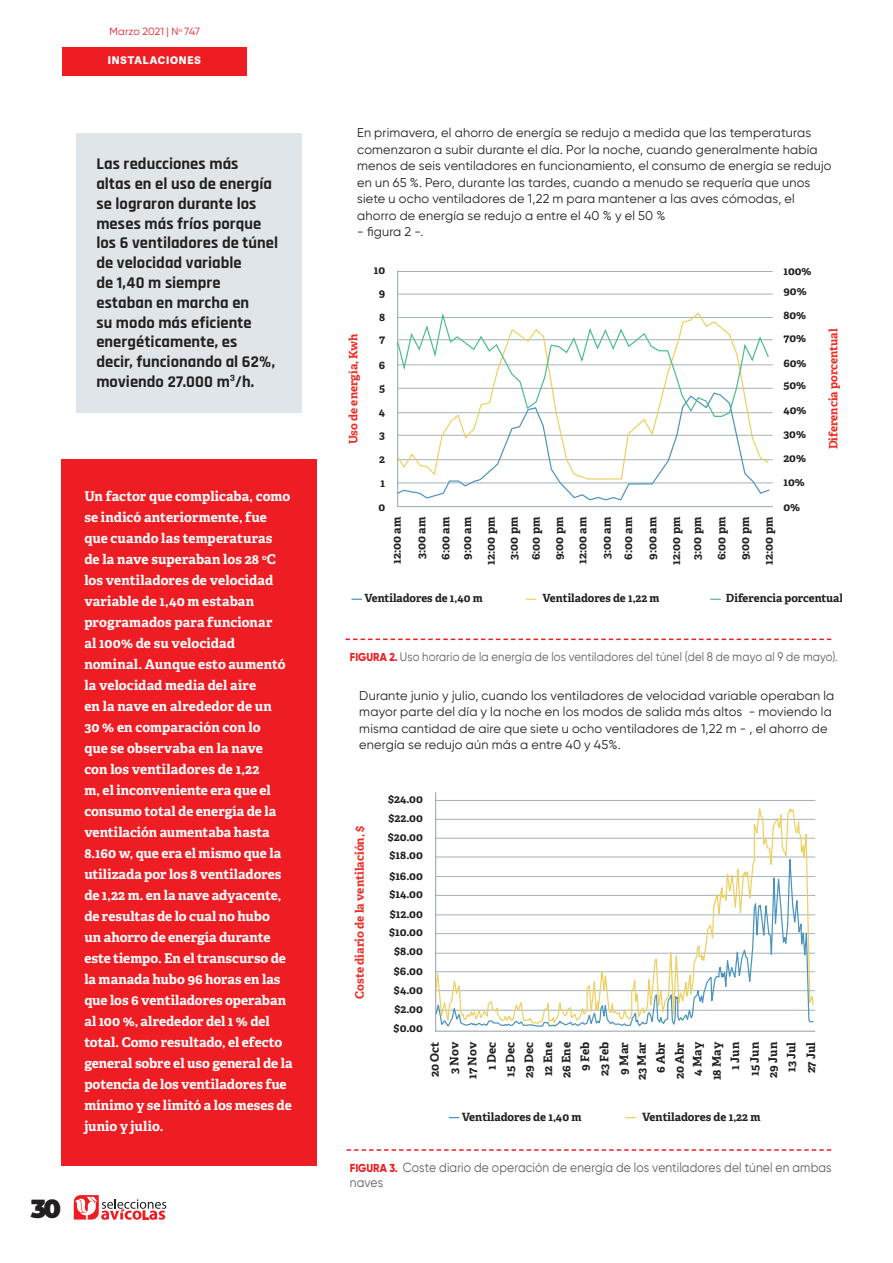
<style>
.page{position:relative;width:893px;height:1263px;background:#fff}
.page>*{position:absolute;margin:0;border:0;box-sizing:border-box;transform-origin:0 0}
.t1{font:900 25.5px "Montserrat";color:#231f20}
.t2{font:700 16.5px/19.8px "Rajdhani";letter-spacing:.005em;color:#231f20}
.t3{font:700 13.5px/21px "Adelle";color:#fff}
.t4{font:13.2px/15px "Gilroy";letter-spacing:.015em;color:#5f5f62;scale:.91 1}
.t5{font:12.75px/16.5px "Gilroy";letter-spacing:.015em;color:#231f20}
.t6{font:12.3px "Gilroy";letter-spacing:.015em;color:#5f5f62;scale:.91 1}
.t7{font:700 11.7px/18.9px "Adelle";color:#231f20;text-align:right}
.t8{font:700 11.7px "Adelle";color:#eb2f26}
.t9{font:700 11.55px/23.1px "Adelle";color:#231f20;text-align:center}
.t10{font:700 11.55px "Adelle";color:#eb2f26}
.t11{font:700 11.4px "Adelle";color:#231f20}
.t12{font:700 11.25px "Adelle";letter-spacing:-.005em;color:#231f20}
.t13{font:10.5px "Gilroy";letter-spacing:.005em;color:#ee1d23}
.t14{font:800 10.5px "Adelle Sans";letter-spacing:.075em;color:#fff}
.s1{font-weight:800;font-size:11.55px;color:#ee1d23}
</style>
<div class="page">
<hr style="left:436px;top:914px;width:379px;height:1px;background:#a4b2ba">
<hr style="left:436px;top:895px;width:379px;height:1px;background:#a4b2ba">
<hr style="left:436px;top:876px;width:379px;height:1px;background:#a4b2ba">
<hr style="left:436px;top:857px;width:379px;height:1px;background:#a4b2ba">
<hr style="left:436px;top:838px;width:379px;height:1px;background:#a4b2ba">
<hr style="left:436px;top:819px;width:379px;height:1px;background:#a4b2ba">
<hr style="left:436px;top:800px;width:379px;height:1px;background:#a4b2ba">
<hr style="left:436px;top:990px;width:379px;height:1px;background:#a4b2ba">
<hr style="left:436px;top:971px;width:379px;height:1px;background:#a4b2ba">
<hr style="left:436px;top:953px;width:379px;height:1px;background:#a4b2ba">
<hr style="left:436px;top:933px;width:379px;height:1px;background:#a4b2ba">
<hr style="left:436px;top:1010px;width:379px;height:1px;background:#a4b2ba">
<svg style="left:435px;top:800px;width:379px;height:232px"></svg>
<div style="left:61px;top:459px;width:255px;height:707px;background:#ee1d23"></div>
<svg style="left:347px;top:1149px;width:484px;height:2px"></svg>
<svg style="left:397px;top:270px;width:376px;height:238px"></svg>
<hr style="left:398px;top:364px;width:375px;height:1px;background:#a4b2ba">
<hr style="left:398px;top:339px;width:375px;height:1px;background:#a4b2ba">
<hr style="left:398px;top:317px;width:375px;height:1px;background:#a4b2ba">
<hr style="left:398px;top:294px;width:375px;height:1px;background:#a4b2ba">
<hr style="left:398px;top:271px;width:375px;height:1px;background:#a4b2ba">
<hr style="left:398px;top:459px;width:375px;height:1px;background:#a4b2ba">
<hr style="left:398px;top:435px;width:375px;height:1px;background:#a4b2ba">
<hr style="left:398px;top:412px;width:375px;height:1px;background:#a4b2ba">
<hr style="left:398px;top:388px;width:375px;height:1px;background:#a4b2ba">
<hr style="left:398px;top:483px;width:375px;height:1px;background:#a4b2ba">
<svg style="left:397px;top:310px;width:374px;height:191px"></svg>
<svg style="left:345px;top:639px;width:486px;height:1px"></svg>
<div style="left:77px;top:133px;width:225px;height:279px;background:#dfe5e8"></div>
<div style="left:62px;top:47px;width:185px;height:28px;background:#ee1d23"></div>
<svg style="left:74px;top:1195px;width:92px;height:25px"></svg>
<p class="t13" style="left:110px;top:25px;width:92px">Marzo 2021 | N<sup>o</sup> 747</p>
<p class="t14" style="left:108px;top:54px;width:95px">INSTALACIONES</p>
<p class="t2" style="left:96px;top:154px;width:183px">Las reducciones más<br>altas en el uso de energía se lograron durante los meses más fríos porque los 6 ventiladores de túnel de velocidad variable<br>de 1,40 m siempre estaban en marcha en<br>su modo más eficiente energéticamente, es<br>decir, funcionando al 62%, moviendo 27.000 m<sup>3</sup>/h.</p>
<p class="t3" style="left:84px;top:486px;width:210px">Un factor que complicaba, como se indicó anteriormente, fue que cuando las temperaturas<br>de la nave superaban los 28 <sup>o</sup>C los ventiladores de velocidad variable de 1,40 m estaban programados para funcionar<br>al 100% de su velocidad nominal. Aunque esto aumentó la velocidad media del aire<br>en la nave en alrededor de un<br>30 % en comparación con lo<br>que se observaba en la nave<br>con los ventiladores de 1,22<br>m, el inconveniente era que el consumo total de energía de la ventilación aumentaba hasta<br>8.160 w, que era el mismo que la utilizada por los 8 ventiladores de 1,22 m. en la nave adyacente, de resultas de lo cual no hubo<br>un ahorro de energía durante este tiempo. En el transcurso de la manada hubo 96 horas en las que los 6 ventiladores operaban al 100 %, alrededor del 1 % del total. Como resultado, el efecto general sobre el uso general de la potencia de los ventiladores fue mínimo y se limitó a los meses de junio y julio.</p>
<h1 class="t1" style="left:31px;top:1189px;width:32px">30</h1>
<p class="t5" style="left:357px;top:125px;width:476px">En primavera, el ahorro de energía se redujo a medida que las temperaturas comenzaron a subir durante el día. Por la noche, cuando generalmente había menos de seis ventiladores en funcionamiento, el consumo de energía se redujo en un 65 %. Pero, durante las tardes, cuando a menudo se requería que unos siete u ocho ventiladores de 1,22 m para mantener a las aves cómodas, el ahorro de energía se redujo a entre el 40 % y el 50 %</p>
<p class="t5" style="left:357px;top:224px;width:68px">- figura 2 -.</p>
<p class="t12" style="left:374px;top:262px;width:13px">10</p>
<p class="t12" style="left:783px;top:264px;width:30px">100%</p>
<p class="t12" style="left:379px;top:286px;width:8px">9</p>
<p class="t12" style="left:783px;top:284px;width:25px">90%</p>
<p class="t12" style="left:379px;top:310px;width:8px">8</p>
<p class="t12" style="left:783px;top:308px;width:24px">80%</p>
<p class="t10" style="left:346px;top:444px;width:112px;rotate:-90deg">Uso de energía, Kwh</p>
<p class="t10" style="left:826px;top:449px;width:122px;rotate:-90deg">Diferencia porcentual</p>
<p class="t12" style="left:783px;top:331px;width:24px">70%</p>
<p class="t12" style="left:379px;top:332px;width:7px">7</p>
<p class="t12" style="left:783px;top:356px;width:25px">60%</p>
<p class="t12" style="left:379px;top:357px;width:8px">6</p>
<p class="t12" style="left:783px;top:378px;width:24px">50%</p>
<p class="t12" style="left:379px;top:381px;width:8px">5</p>
<p class="t12" style="left:783px;top:403px;width:25px">40%</p>
<p class="t12" style="left:379px;top:405px;width:8px">4</p>
<p class="t12" style="left:783px;top:427px;width:24px">30%</p>
<p class="t12" style="left:379px;top:428px;width:7px">3</p>
<p class="t12" style="left:379px;top:452px;width:7px">2</p>
<p class="t12" style="left:783px;top:451px;width:24px">20%</p>
<p class="t12" style="left:381px;top:476px;width:6px">1</p>
<p class="t12" style="left:783px;top:475px;width:23px">10%</p>
<p class="t12" style="left:378px;top:500px;width:8px">0</p>
<p class="t12" style="left:783px;top:500px;width:18px">0%</p>
<p class="t9" style="left:385px;top:564px;width:49px;line-height:24.3px;rotate:-90deg">12:00 am<br>3:00 am<br>6:00 am</p>
<p class="t9" style="left:456px;top:565px;width:49px;rotate:-90deg">9:00 am<br>12:00 pm<br>3:00 pm<br>6:00 pm<br>9:00 pm<br>12:00 am</p>
<p class="t9" style="left:596px;top:560px;width:44px;line-height:21.6px;text-align:left;rotate:-90deg">3:00 am<br>6:00 am</p>
<p class="t9" style="left:641px;top:565px;width:49px;line-height:23.7px;rotate:-90deg">9:00 am<br>12:00 pm</p>
<p class="t9" style="left:685px;top:565px;width:49px;line-height:23.9px;rotate:-90deg">3:00 pm<br>6:00 pm<br>9:00 pm<br>12:00 pm</p>
<p class="t12" style="left:364px;top:591px;width:120px">Ventiladores de 1,40 m</p>
<p class="t12" style="left:543px;top:591px;width:119px">Ventiladores de 1,22 m</p>
<p class="t12" style="left:726px;top:591px;width:119px">Diferencia porcentual</p>
<p class="t6" style="left:350px;top:649px;width:538px"><span class="s1">FIGURA 2.</span> Uso horario de la energía de los ventiladores del túnel (del 8 de mayo al 9 de mayo).</p>
<p class="t5" style="left:359px;top:687px;width:477px">Durante junio y julio, cuando los ventiladores de velocidad variable operaban la mayor parte del día y la noche en los modos de salida más altos - moviendo la misma cantidad de aire que siete u ocho ventiladores de 1,22 m - , el ahorro de energía se redujo aún más a entre 40 y 45%.</p>
<p class="t11" style="left:388px;top:791px;width:36px">$24.00</p>
<p class="t8" style="left:352px;top:998px;width:174px;rotate:-90deg">Coste diario de la ventilación, $</p>
<p class="t11" style="left:388px;top:811px;width:36px">$22.00</p>
<p class="t11" style="left:388px;top:829px;width:37px">$20.00</p>
<p class="t11" style="left:390px;top:848px;width:35px">$18.00</p>
<p class="t11" style="left:389px;top:868px;width:35px">$16.00</p>
<p class="t11" style="left:389px;top:886px;width:35px">$14.00</p>
<p class="t11" style="left:390px;top:906px;width:35px">$12.00</p>
<p class="t11" style="left:389px;top:925px;width:35px">$10.00</p>
<p class="t11" style="left:394px;top:944px;width:30px">$8.00</p>
<p class="t11" style="left:394px;top:963px;width:31px">$6.00</p>
<p class="t11" style="left:394px;top:982px;width:30px">$4.00</p>
<p class="t11" style="left:394px;top:1002px;width:30px">$2.00</p>
<p class="t11" style="left:394px;top:1021px;width:31px">$0.00</p>
<p class="t7" style="left:425px;top:1077px;width:37px;line-height:19.4px;text-align:left;rotate:-90deg">20 Oct<br>3 Nov</p>
<p class="t7" style="left:463px;top:1078px;width:38px;rotate:-90deg">17 Nov<br>1 Dec<br>15 Dec<br>29 Dec<br>12 Ene<br>26 Ene<br>9 Feb<br>23 Feb<br>9 Mar</p>
<p class="t7" style="left:632px;top:1080px;width:40px;rotate:-90deg">23 Mar<br>6 Abr<br>20 Abr</p>
<p class="t7" style="left:688px;top:1080px;width:40px;rotate:-90deg">4 May<br>18 May<br>1 Jun<br>15 Jun<br>29 Jun<br>13 Jul</p>
<p class="t7" style="left:802px;top:1073px;width:33px;rotate:-90deg">27 Jul</p>
<p class="t11" style="left:462px;top:1109px;width:121px">Ventiladores de 1,40 m</p>
<p class="t11" style="left:642px;top:1109px;width:120px">Ventiladores de 1,22 m</p>
<p class="t4" style="left:350px;top:1160px;width:531px"><span class="s1">FIGURA 3.</span> Coste diario de operación de energía de los ventiladores del túnel en ambas naves</p>
</div>
